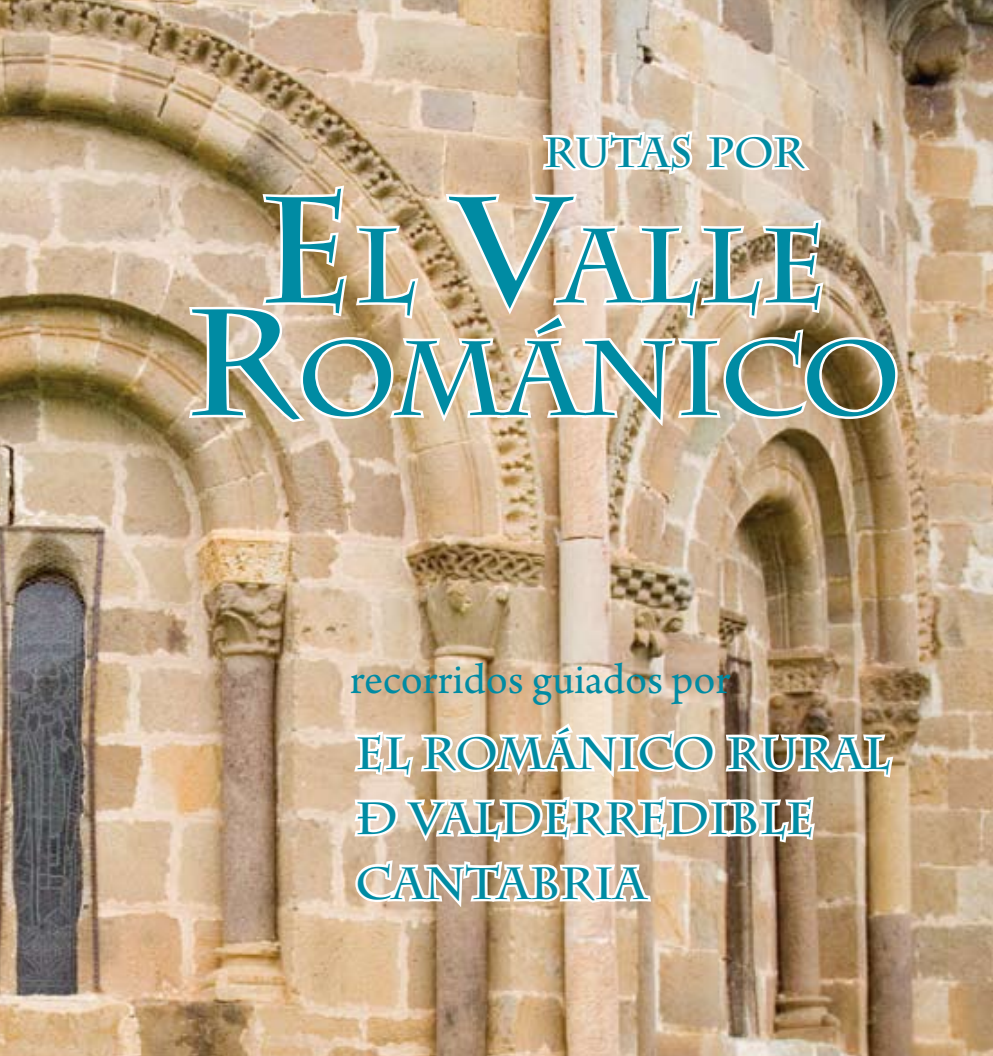
<style>
.page{position:relative;width:993px;height:1056px;background:#fff}
.page>*{position:absolute;margin:0;border:0;box-sizing:border-box;transform-origin:0 0}
.t1{font:700 105px/112.5px "Charlemagne Std";color:#008ba3;text-align:center}
.t2{font:700 45px/65px "Charlemagne Std";color:#008ba3}
.t3{font:45px "Arno Pro";color:#008ba3}
.t4{font:700 42px "Charlemagne Std";letter-spacing:-.015em;color:#008ba3}
.s1{font-size:150px}
</style>
<div class="page">
<img style="left:0;top:0;width:992px;height:1056px">
<svg style="left:351px;top:706px;width:545px;height:205px"></svg>
<svg style="left:186px;top:106px;width:713px;height:324px;background:#d3bea6"></svg>
<p class="t4" style="left:543px;top:128px;width:262px">rutas por</p>
<p class="t1" style="left:185px;top:211px;width:717px"><span class="s1">E</span>l <span class="s1">V</span>alle<br><span class="s1">R</span>ománico</p>
<p class="t3" style="left:350px;top:654px;width:381px">recorridos guiados por</p>
<p class="t2" style="left:355px;top:721px;width:536px">EL ROMÁNICO RURAL<br>Ð VALDERREDIBLE<br>CANTABRIA</p>
</div>
